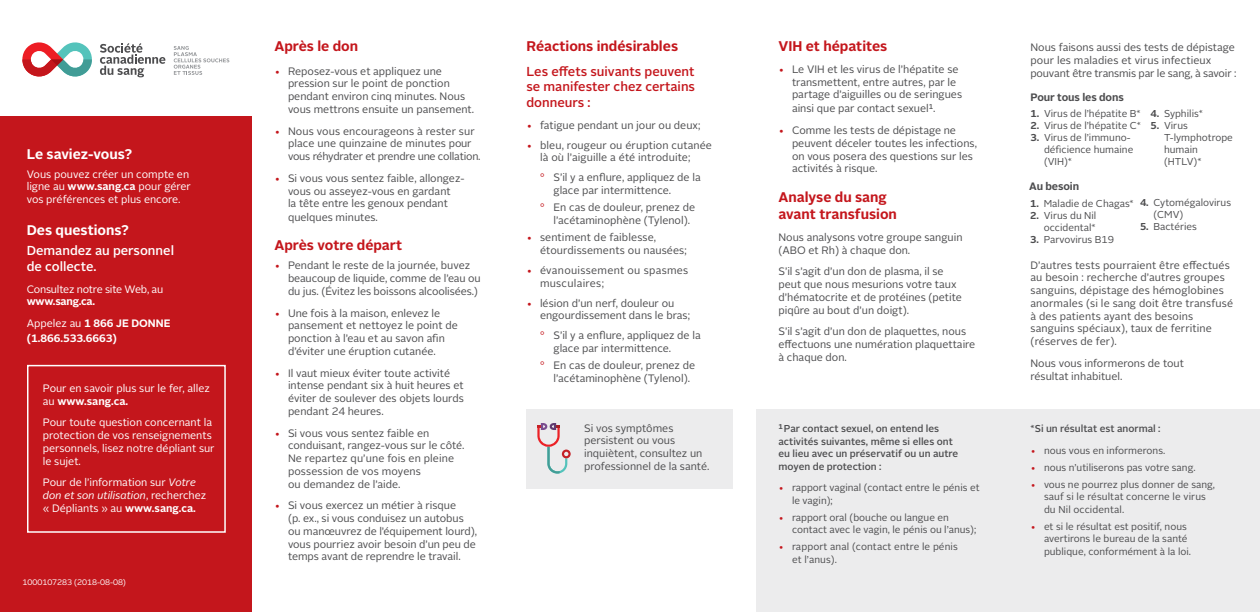
<style>
.page{position:relative;width:1260px;height:612px;background:#fff}
.page>*{position:absolute;margin:0;border:0;box-sizing:border-box;transform-origin:0 0}
.t1{font:700 14px/16.8px "Alright Sans LT";color:#c4161c}
.t2{font:700 14px "Alright Sans LT";color:#fff}
.t3{font:500 13px/15.6px "Alright Sans LT";color:#c4161c;text-align:justify}
.t4{font:500 13px/15.6px "Alright Sans LT";color:#fff}
.t5{font:10.8px/12.7px "Alright Sans LT";color:#4d4d4f}
.t6{font:10.8px/12.7px "Alright Sans LT";color:#fff}
.t7{font:700 10.8px/21.7px "Alright Sans LT";color:#fff}
.t8{font:10.8px/12.7px "Alright Sans LT";letter-spacing:.025em;color:#4d4d4f}
.t9{font:10.8px "Alright Sans LT";letter-spacing:-.02em;color:#fff}
.t10{font:700 10.8px "Alright Sans LT";letter-spacing:-.01em;color:#4d4d4f}
.t11{font:10px/12.5px "Alright Sans LT";color:#4d4d4f}
.t12{font:500 10px/12.5px "Alright Sans LT";color:#4d4d4f}
.t13{font:8px "Alright Sans LT";color:#fff}
.s1{font-weight:700}
.s2{font-weight:400}
.s3{font-style:italic}
.s4{color:#c4161c}
</style>
<div class="page">
<div style="left:0;top:117px;width:252px;height:495px;background:#c4161c"></div>
<div style="left:27px;top:365px;width:199px;height:168px;border:2px solid #fff"></div>
<svg style="left:22px;top:42px;width:70px;height:35px"></svg>
<svg style="left:100px;top:43px;width:65px;height:34px"></svg>
<svg style="left:174px;top:46px;width:55px;height:29px"></svg>
<div style="left:756px;top:409px;width:504px;height:203px;background:#e6e7e8"></div>
<div style="left:526px;top:409px;width:208px;height:79px;background:#e6e7e8"></div>
<svg style="left:537px;top:423px;width:34px;height:51px"></svg>
<p class="t2" style="left:27px;top:144px;width:107px">Le saviez-vous?</p>
<p class="t6" style="left:27px;top:168px;width:166px">Vous pouvez créer un compte en ligne au <span class="s1">www.sang.ca</span> pour gérer vos préférences et plus encore.</p>
<p class="t2" style="left:27px;top:221px;width:104px">Des questions?</p>
<p class="t4" style="left:27px;top:243px;width:149px">Demandez au personnel de collecte.</p>
<p class="t9" style="left:27px;top:282px;width:138px">Consultez notre site Web, au</p>
<p class="t7" style="left:27px;top:291px;width:145px">www.sang.ca.<br><span class="s2">Appelez au</span> 1 866 JE DONNE</p>
<p class="t7" style="left:27px;top:327px;width:92px">(1.866.533.6663)</p>
<p class="t6" style="left:43px;top:382px;width:169px">Pour en savoir plus sur le fer, allez au <span class="s1">www.sang.ca.</span></p>
<p class="t6" style="left:43px;top:417px;width:173px">Pour toute question concernant la protection de vos renseignements personnels, lisez notre dépliant sur le sujet.</p>
<p class="t6" style="left:43px;top:476px;width:165px">Pour de l’information sur <span class="s3">Votre don et son utilisation</span>, recherchez « Dépliants » au <span class="s1">www.sang.ca.</span></p>
<p class="t13" style="left:23px;top:577px;width:105px">1000107283 (2018-08-08)</p>
<p class="t1" style="left:274px;top:38px;width:85px">Après le don</p>
<p class="t5" style="left:288px;top:65px;width:188px;text-indent:-14px"><span class="s4">•</span> Reposez-vous et appliquez une pression sur le point de ponction pendant environ cinq minutes. Nous vous mettrons ensuite un pansement.</p>
<p class="t5" style="left:288px;top:125px;width:194px;text-indent:-14px"><span class="s4">•</span> Nous vous encourageons à rester sur place une quinzaine de minutes pour vous réhydrater et prendre une collation.</p>
<p class="t5" style="left:274px;top:172px;width:191px;text-align:center"><span class="s4">•</span> Si vous vous sentez faible, allongez&shy;vous ou asseyez-vous en gardant<br>la tête entre les genoux pendant</p>
<p class="t5" style="left:288px;top:211px;width:91px">quelques minutes.</p>
<p class="t1" style="left:274px;top:236px;width:129px">Après votre départ</p>
<p class="t5" style="left:288px;top:260px;width:194px;text-indent:-14px"><span class="s4">•</span> Pendant le reste de la journée, buvez beaucoup de liquide, comme de l’eau ou du jus. (Évitez les boissons alcoolisées.)</p>
<p class="t5" style="left:288px;top:307px;width:171px;text-indent:-14px"><span class="s4">•</span> Une fois à la maison, enlevez le pansement et nettoyez le point de ponction à l’eau et au savon afin d’éviter une éruption cutanée.</p>
<p class="t5" style="left:288px;top:367px;width:177px;text-indent:-14px"><span class="s4">•</span> Il vaut mieux éviter toute activité intense pendant six à huit heures et éviter de soulever des objets lourds pendant 24 heures.</p>
<p class="t5" style="left:288px;top:427px;width:178px;text-indent:-14px"><span class="s4">•</span> Si vous vous sentez faible en conduisant, rangez-vous sur le côté.<br>Ne repartez qu’une fois en pleine possession de vos moyens<br>ou demandez de l’aide.</p>
<p class="t5" style="left:288px;top:500px;width:191px;text-indent:-14px"><span class="s4">•</span> Si vous exercez un métier à risque<br>(p. ex., si vous conduisez un autobus ou manœuvrez de l’équipement lourd), vous pourriez avoir besoin d’un peu de temps avant de reprendre le travail.</p>
<p class="t1" style="left:526px;top:38px;width:153px">Réactions indésirables</p>
<p class="t3" style="left:526px;top:64px;width:170px">Les effets suivants peuvent se manifester chez certains donneurs :</p>
<p class="t5" style="left:526px;top:119px;width:175px"><span class="s4">•</span> fatigue pendant un jour ou deux;</p>
<p class="t5" style="left:540px;top:139px;width:174px;text-indent:-14px"><span class="s4">•</span> bleu, rougeur ou éruption cutanée là où l’aiguille a été introduite;</p>
<p class="t5" style="left:554px;top:171px;width:149px;text-indent:-14px"><span class="s4">°</span> S’il y a enflure, appliquez de la glace par intermittence.</p>
<p class="t5" style="left:554px;top:201px;width:143px;text-indent:-14px"><span class="s4">°</span> En cas de douleur, prenez de l’acétaminophène (Tylenol).</p>
<p class="t5" style="left:540px;top:231px;width:148px;text-indent:-14px"><span class="s4">•</span> sentiment de faiblesse, étourdissements ou nausées;</p>
<p class="t8" style="left:540px;top:264px;width:150px;text-indent:-14px"><span class="s4">•</span> évanouissement ou spasmes musculaires;</p>
<p class="t5" style="left:540px;top:297px;width:152px;text-indent:-14px"><span class="s4">•</span> lésion d’un nerf, douleur ou engourdissement dans le bras;</p>
<p class="t5" style="left:554px;top:330px;width:149px;text-indent:-14px"><span class="s4">°</span> S’il y a enflure, appliquez de la glace par intermittence.</p>
<p class="t5" style="left:554px;top:360px;width:143px;text-indent:-14px"><span class="s4">°</span> En cas de douleur, prenez de l’acétaminophène (Tylenol).</p>
<p class="t5" style="left:584px;top:422px;width:127px">Si vos symptômes persistent ou vous inquiètent, consultez un professionnel de la santé.</p>
<p class="t1" style="left:778px;top:38px;width:110px">VIH et hépatites</p>
<p class="t5" style="left:792px;top:63px;width:172px;text-indent:-14px"><span class="s4">•</span> Le VIH et les virus de l’hépatite se transmettent, entre autres, par le partage d’aiguilles ou de seringues</p>
<p class="t5" style="left:792px;top:102px;width:145px">ainsi que par contact sexuel<sup>1</sup>.</p>
<p class="t5" style="left:792px;top:124px;width:187px;text-indent:-14px"><span class="s4">•</span> Comme les tests de dépistage ne peuvent déceler toutes les infections, on vous posera des questions sur les activités à risque.</p>
<p class="t1" style="left:778px;top:189px;width:120px">Analyse du sang avant transfusion</p>
<p class="t5" style="left:778px;top:231px;width:186px">Nous analysons votre groupe sanguin (ABO et Rh) à chaque don.</p>
<p class="t5" style="left:778px;top:265px;width:185px">S’il s’agit d’un don de plasma, il se peut que nous mesurions votre taux d’hématocrite et de protéines (petite piqûre au bout d’un doigt).</p>
<p class="t5" style="left:778px;top:325px;width:198px">S’il s’agit d’un don de plaquettes, nous effectuons une numération plaquettaire à chaque don.</p>
<p class="t12" style="left:778px;top:423px;width:181px"><sup>1</sup>Par contact sexuel, on entend les activités suivantes, même si elles ont eu lieu avec un préservatif ou un autre moyen de protection :</p>
<p class="t11" style="left:792px;top:482px;width:189px;text-indent:-14px"><span class="s4">•</span> rapport vaginal (contact entre le pénis et le vagin);</p>
<p class="t11" style="left:792px;top:511px;width:186px;text-indent:-14px"><span class="s4">•</span> rapport oral (bouche ou langue en contact avec le vagin, le pénis ou l’anus);</p>
<p class="t11" style="left:792px;top:541px;width:167px;text-indent:-14px"><span class="s4">•</span> rapport anal (contact entre le pénis et l’anus).</p>
<p class="t5" style="left:1030px;top:41px;width:207px">Nous faisons aussi des tests de dépistage pour les maladies et virus infectieux pouvant être transmis par le sang, à savoir :</p>
<p class="t10" style="left:1030px;top:90px;width:95px">Pour tous les dons</p>
<p class="t11" style="left:1030px;top:108px;width:112px"><span class="s1">1.</span> Virus de l’hépatite B*</p>
<p class="t11" style="left:1030px;top:120px;width:112px"><span class="s1">2.</span> Virus de l’hépatite C*</p>
<p class="t11" style="left:1044px;top:132px;width:91px;line-height:12px;text-indent:-14px"><span class="s1">3.</span> Virus de l’immuno&shy;déficience humaine (VIH)*</p>
<p class="t11" style="left:1154px;top:197px;width:79px;line-height:12px;text-indent:-14px"><span class="s1">4.</span> Cytomégalovirus (CMV)</p>
<p class="t11" style="left:1140px;top:220px;width:59px"><span class="s1">5.</span> Bactéries</p>
<p class="t11" style="left:1151px;top:108px;width:54px"><span class="s1">4.</span> Syphilis*</p>
<p class="t11" style="left:1164px;top:120px;width:70px;line-height:12px;text-indent:-14px"><span class="s1">5.</span> Virus<br>T-lymphotrope humain (HTLV)*</p>
<p class="t10" style="left:1029px;top:179px;width:51px">Au besoin</p>
<p class="t11" style="left:1030px;top:197px;width:105px"><span class="s1">1.</span> Maladie de Chagas*</p>
<p class="t11" style="left:1030px;top:209px;width:68px;line-height:12px;text-align:right"><span class="s1">2.</span> Virus du Nil occidental*</p>
<p class="t11" style="left:1030px;top:233px;width:85px"><span class="s1">3.</span> Parvovirus B19</p>
<p class="t5" style="left:1030px;top:259px;width:204px">D’autres tests pourraient être effectués au besoin : recherche d’autres groupes sanguins, dépistage des hémoglobines anormales (si le sang doit être transfusé à des patients ayant des besoins sanguins spéciaux), taux de ferritine (réserves de fer).</p>
<p class="t5" style="left:1030px;top:357px;width:155px">Nous vous informerons de tout résultat inhabituel.</p>
<p class="t12" style="left:1030px;top:423px;width:132px">*Si un résultat est anormal :</p>
<p class="t11" style="left:1030px;top:444px;width:136px"><span class="s4">•</span> nous vous en informerons.</p>
<p class="t11" style="left:1030px;top:461px;width:167px"><span class="s4">•</span> nous n’utiliserons pas votre sang.</p>
<p class="t11" style="left:1044px;top:478px;width:173px;text-indent:-14px"><span class="s4">•</span> vous ne pourrez plus donner de sang, sauf si le résultat concerne le virus du Nil occidental.</p>
<p class="t11" style="left:1044px;top:520px;width:149px;text-indent:-14px"><span class="s4">•</span> et si le résultat est positif, nous avertirons le bureau de la santé publique, conformément à la loi.</p>
</div>
